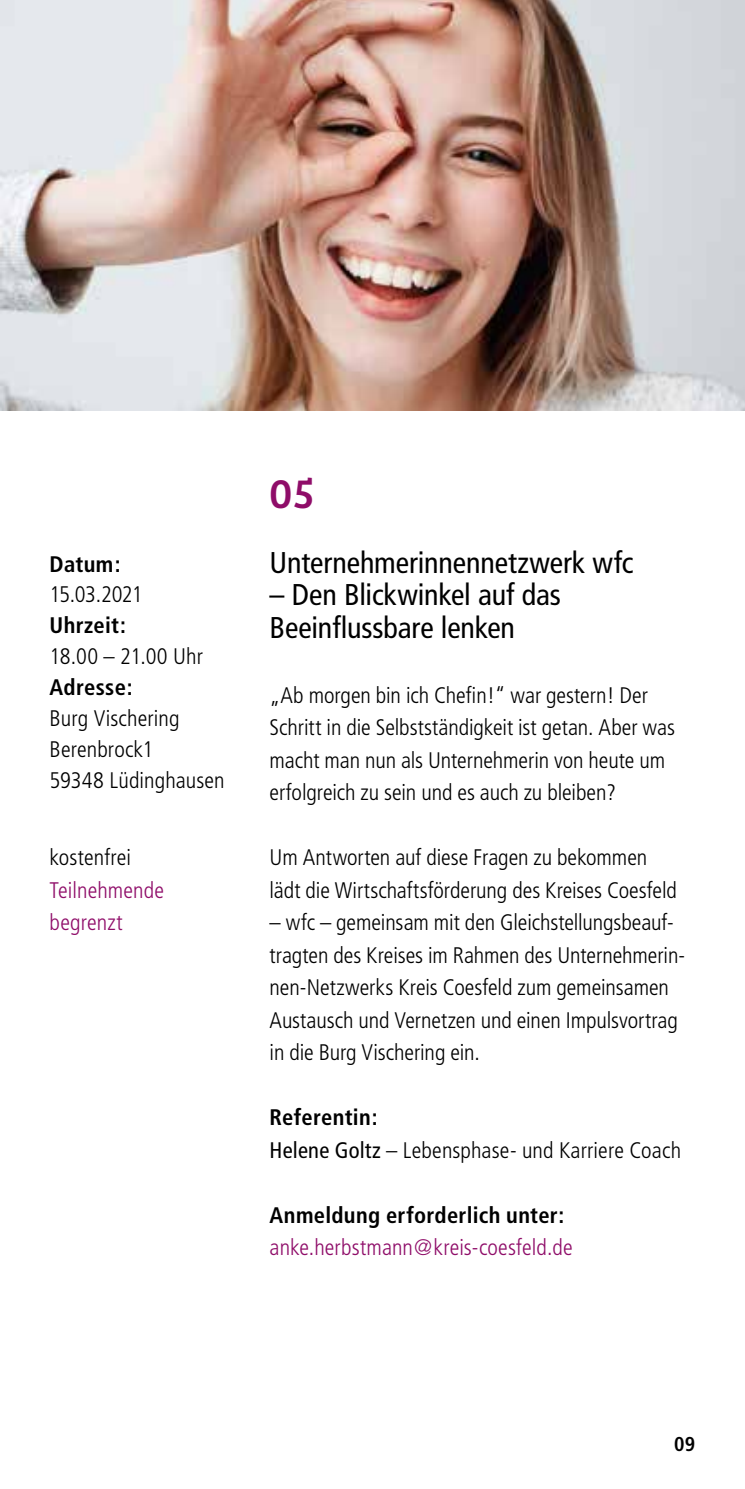
<style>
.page{position:relative;width:745px;height:1489px;background:#fff}
.page>*{position:absolute;margin:0;border:0;box-sizing:border-box;transform-origin:0 0}
.t1{font:42.5px "Bree Serif";color:#8f0d69}
.t2{font:condensed 30px/32.5px "Frutiger";letter-spacing:-.005em;color:#000}
.t3{font:300 condensed 22.5px/32.5px "Frutiger";letter-spacing:-.005em;color:#000}
.t4{font:300 condensed 22.5px/32.5px "Frutiger";letter-spacing:.005em;color:#8f0d69}
.t5{font:700 condensed 22.5px "Frutiger";letter-spacing:.015em;color:#000}
.t6{font:700 condensed 20px "Frutiger";color:#000}
.s1{font-weight:700}
.s2{font-weight:400}
</style>
<div class="page">
<img style="left:1px;top:0;width:743px;height:410px">
<img style="left:0;top:0;width:1px;height:410px">
<p class="t5" style="left:50px;top:550px;width:72px">Datum:</p>
<p class="t3" style="left:50px;top:578px;width:94px">15.03.2021</p>
<p class="t5" style="left:50px;top:612px;width:78px">Uhrzeit:</p>
<p class="t3" style="left:50px;top:640px;width:155px">18.00 – 21.00 Uhr</p>
<p class="t5" style="left:50px;top:674px;width:85px">Adresse:</p>
<p class="t3" style="left:50px;top:703px;width:176px;line-height:30.8px">Burg Vischering<br>Berenbrock1<br>59348 Lüdinghausen</p>
<p class="t3" style="left:50px;top:841px;width:83px">kostenfrei</p>
<p class="t4" style="left:50px;top:873px;width:116px">Teilnehmende begrenzt</p>
<h1 class="t1" style="left:269px;top:462px;width:47px">05</h1>
<h2 class="t2" style="left:269px;top:546px;width:365px">Unternehmerinnennetzwerk wfc</h2>
<h2 class="t2" style="left:269px;top:578px;width:292px">– Den Blickwinkel auf das<br>Beeinflussbare lenken</h2>
<p class="t3" style="left:269px;top:679px;width:406px">„Ab morgen bin ich Chefin!“ war gestern! Der Schritt in die Selbstständigkeit ist getan. Aber was macht man nun als Unternehmerin von heute um erfolgreich zu sein und es auch zu bleiben?</p>
<p class="t3" style="left:269px;top:841px;width:408px">Um Antworten auf diese Fragen zu bekommen lädt die Wirtschaftsförderung des Kreises Coesfeld</p>
<p class="t3" style="left:269px;top:906px;width:417px">– wfc – gemeinsam mit den Gleichstellungsbeauf&shy;tragten des Kreises im Rahmen des Unternehmerin&shy;nen-Netzwerks Kreis Coesfeld zum gemeinsamen Austausch und Vernetzen und einen Impulsvortrag in die Burg Vischering ein.</p>
<p class="t3" style="left:269px;top:1101px;width:412px"><span class="s1">Referentin:<br></span><span class="s2">Helene Goltz</span> – Lebensphase- und Karriere Coach</p>
<p class="t5" style="left:269px;top:1201px;width:296px">Anmeldung erforderlich unter:</p>
<p class="t4" style="left:269px;top:1231px;width:304px">anke.herbstmann@kreis-coesfeld.de</p>
<p class="t6" style="left:673px;top:1431px;width:23px">09</p>
</div>
